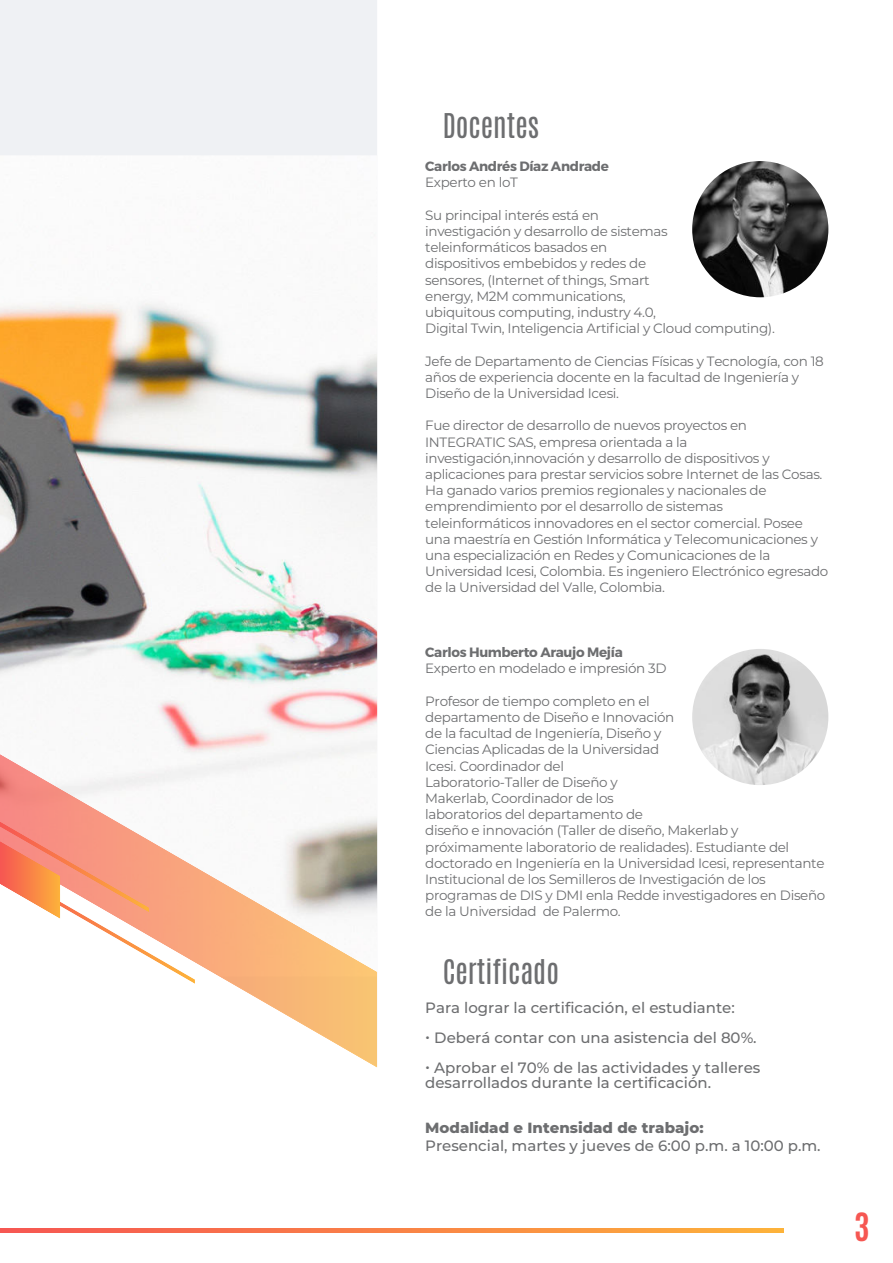
<style>
.page{position:relative;width:893px;height:1263px;background:#fff}
.page>*{position:absolute;margin:0;border:0;box-sizing:border-box;transform-origin:0 0}
.t1{font:700 33px "Antonio";color:#f65752}
.t2{font:28.5px "Antonio";color:#6d6e70}
.t3{font:500 15px/30px "Montserrat";color:#6d6e70}
.t4{font:800 15px "Montserrat";color:#6d6e70}
.t5{font:13.5px/16.2px "Montserrat";letter-spacing:-.025em;color:#6d6e70}
.t6{font:700 13.5px "Montserrat";letter-spacing:-.025em;color:#6d6e70}
</style>
<div class="page">
<svg style="left:0;top:1228px;width:784px;height:4px;background:#f98246"></svg>
<div style="left:0;top:0;width:377px;height:155px;background:#eff1f4"></div>
<img style="left:0;top:302px;width:377px;height:452px">
<svg style="left:0;top:754px;width:377px;height:314px"></svg>
<svg style="left:0;top:822px;width:195px;height:162px"></svg>
<img style="left:692px;top:649px;width:136px;height:136px;border-radius:68px">
<img style="left:692px;top:161px;width:136px;height:136px;border-radius:68px">
<h2 class="t2" style="left:443px;top:108px;width:98px">Docentes</h2>
<p class="t6" style="left:425px;top:160px;width:185px">Carlos Andrés Díaz Andrade</p>
<p class="t5" style="left:425px;top:175px;width:94px">Experto en loT</p>
<p class="t5" style="left:425px;top:208px;width:351px">Su principal interés está en<br>investigación y desarrollo de sistemas teleinformáticos basados en<br>dispositivos embebidos y redes de<br>sensores, (Internet of things, Smart<br>energy, M2M communications,<br>ubiquitous computing, industry 4.0,<br>Digital Twin, Inteligencia Artificial y Cloud computing).</p>
<p class="t5" style="left:425px;top:354px;width:400px">Jefe de Departamento de Ciencias Físicas y Tecnología, con 18 años de experiencia docente en la facultad de Ingeniería y<br>Diseño de la Universidad Icesi.</p>
<p class="t5" style="left:425px;top:418px;width:405px">Fue director de desarrollo de nuevos proyectos en INTEGRATIC SAS, empresa orientada a la investigación,innovación y desarrollo de dispositivos y aplicaciones para prestar servicios sobre Internet de las Cosas.<br>Ha ganado varios premios regionales y nacionales de emprendimiento por el desarrollo de sistemas teleinformáticos innovadores en el sector comercial. Posee una maestría en Gestión Informática y Telecomunicaciones y una especialización en Redes y Comunicaciones de la Universidad Icesi, Colombia. Es ingeniero Electrónico egresado de la Universidad del Valle, Colombia.</p>
<p class="t6" style="left:425px;top:646px;width:199px">Carlos Humberto Araujo Mejía</p>
<p class="t5" style="left:425px;top:661px;width:243px">Experto en modelado e impresión 3D</p>
<p class="t5" style="left:425px;top:694px;width:402px">Profesor de tiempo completo en el<br>departamento de Diseño e Innovación<br>de la facultad de Ingeniería, Diseño y<br>Ciencias Aplicadas de la Universidad<br>Icesi. Coordinador del<br>Laboratorio-Taller de Diseño y<br>Makerlab, Coordinador de los<br>laboratorios del departamento de<br>diseño e innovación (Taller de diseño, Makerlab y próximamente laboratorio de realidades). Estudiante del doctorado en Ingeniería en la Universidad Icesi, representante Institucional de los Semilleros de Investigación de los programas de DIS y DMI enla Redde investigadores en Diseño de la Universidad de Palermo.</p>
<h2 class="t2" style="left:443px;top:954px;width:118px">Certificado</h2>
<p class="t3" style="left:434px;top:992px;width:328px;text-indent:-9px">Para lograr la certificación, el estudiante:<br>Deberá contar con una asistencia del 80%.<br>Aprobar el 70% de las actividades y talleres</p>
<p class="t3" style="left:425px;top:1067px;width:287px">desarrollados durante la certificación.</p>
<p class="t4" style="left:425px;top:1121px;width:280px">Modalidad e Intensidad de trabajo:</p>
<p class="t3" style="left:425px;top:1130px;width:397px">Presencial, martes y jueves de 6:00 p.m. a 10:00 p.m.</p>
<h1 class="t1" style="left:854px;top:1210px;width:17px">3</h1>
</div>
